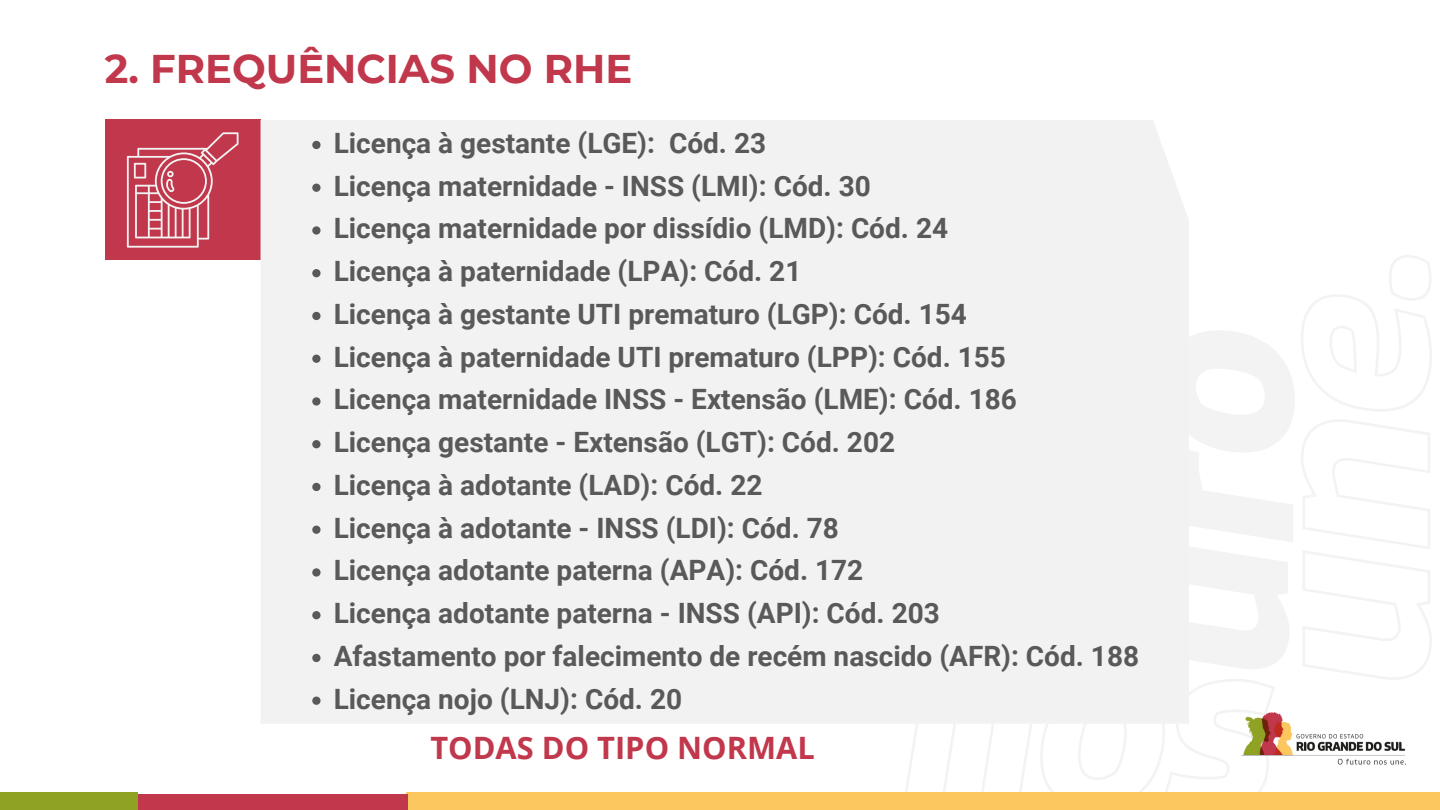
<style>
.page{position:relative;width:1440px;height:810px;background:#fff}
.page>*{position:absolute;margin:0;border:0;box-sizing:border-box;transform-origin:0 0}
.t1{font:700 40px "Montserrat";color:#c1374b}
.t2{font:700 30.8px "Open Sans";color:#c1374b}
.t3{font:700 28px "Roboto";color:#595959}
</style>
<div class="page">
<svg style="left:825px;top:255px;width:607px;height:538px"></svg>
<div style="left:105px;top:120px;width:156px;height:140px;background:#c1374b"></div>
<div style="left:407px;top:793px;width:1033px;height:17px;background:#fdc75f"></div>
<div style="left:104px;top:794px;width:303px;height:16px;background:#c1374b"></div>
<div style="left:0;top:793px;width:138px;height:17px;background:#90a224"></div>
<div style="left:261px;top:120px;width:928px;height:604px;background:#f2f2f2"></div>
<svg style="left:312px;top:141px;width:9px;height:8px"></svg>
<svg style="left:312px;top:184px;width:9px;height:8px"></svg>
<svg style="left:312px;top:226px;width:9px;height:9px"></svg>
<svg style="left:312px;top:269px;width:9px;height:8px"></svg>
<svg style="left:312px;top:312px;width:9px;height:8px"></svg>
<svg style="left:312px;top:355px;width:9px;height:8px"></svg>
<svg style="left:312px;top:397px;width:9px;height:9px"></svg>
<svg style="left:312px;top:440px;width:9px;height:8px"></svg>
<svg style="left:312px;top:483px;width:9px;height:8px"></svg>
<svg style="left:312px;top:526px;width:9px;height:8px"></svg>
<svg style="left:312px;top:568px;width:9px;height:9px"></svg>
<svg style="left:312px;top:611px;width:9px;height:8px"></svg>
<svg style="left:312px;top:654px;width:9px;height:8px"></svg>
<svg style="left:312px;top:697px;width:9px;height:8px"></svg>
<img style="left:1224px;top:700px;width:199px;height:77px">
<svg style="left:127px;top:132px;width:112px;height:116px"></svg>
<p class="t1" style="left:105px;top:44px;width:529px">2. FREQUÊNCIAS NO RHE</p>
<h1 class="t3" style="left:334px;top:127px;width:434px">Licença à gestante (LGE): Cód. 23</h1>
<p class="t3" style="left:334px;top:170px;width:539px">Licença maternidade - INSS (LMI): Cód. 30</p>
<p class="t3" style="left:334px;top:212px;width:616px">Licença maternidade por dissídio (LMD): Cód. 24</p>
<p class="t3" style="left:334px;top:255px;width:469px">Licença à paternidade (LPA): Cód. 21</p>
<p class="t3" style="left:334px;top:298px;width:635px">Licença à gestante UTI prematuro (LGP): Cód. 154</p>
<p class="t3" style="left:334px;top:341px;width:674px">Licença à paternidade UTI prematuro (LPP): Cód. 155</p>
<p class="t3" style="left:334px;top:383px;width:685px">Licença maternidade INSS - Extensão (LME): Cód. 186</p>
<p class="t3" style="left:334px;top:426px;width:563px">Licença gestante - Extensão (LGT): Cód. 202</p>
<p class="t3" style="left:334px;top:469px;width:430px">Licença à adotante (LAD): Cód. 22</p>
<p class="t3" style="left:334px;top:512px;width:507px">Licença à adotante - INSS (LDI): Cód. 78</p>
<p class="t3" style="left:334px;top:554px;width:531px">Licença adotante paterna (APA): Cód. 172</p>
<p class="t3" style="left:334px;top:597px;width:608px">Licença adotante paterna - INSS (API): Cód. 203</p>
<p class="t3" style="left:334px;top:640px;width:807px">Afastamento por falecimento de recém nascido (AFR): Cód. 188</p>
<p class="t3" style="left:334px;top:683px;width:350px">Licença nojo (LNJ): Cód. 20</p>
<p class="t2" style="left:430px;top:726px;width:386px">TODAS DO TIPO NORMAL</p>
</div>
